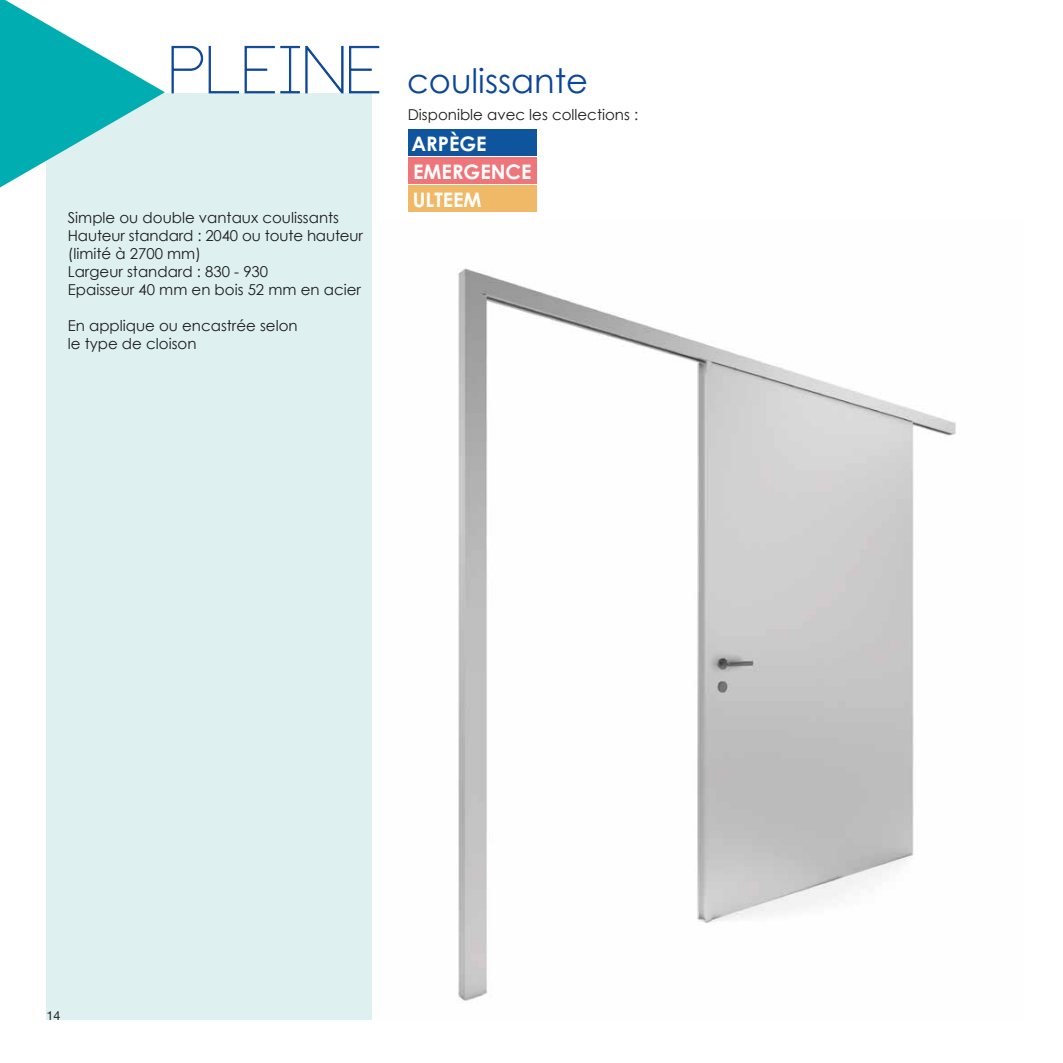
<style>
.page{position:relative;width:1063px;height:1063px;background:#fff}
.page>*{position:absolute;margin:0;border:0;box-sizing:border-box;transform-origin:0 0}
.t1{font:33.75px "Century Gothic";color:#0b4697}
.t2{font:700 20px/28.2px "Century Gothic";color:#fff}
.t3{font:15px/18px "Century Gothic";color:#1d1d1b}
.t4{font:12.5px "Helvetica Neue";color:#1d1d1b}
</style>
<div class="page">
<img style="left:458px;top:268px;width:498px;height:733px">
<div style="left:46px;top:93px;width:326px;height:927px;background:#dff0f1"></div>
<svg style="left:171px;top:46px;width:208px;height:48px"></svg>
<svg style="left:0;top:0;width:165px;height:187px"></svg>
<div style="left:408px;top:129px;width:129px;height:26px;background:#0f559e"></div>
<div style="left:408px;top:157px;width:129px;height:27px;background:#ee767a"></div>
<div style="left:408px;top:185px;width:129px;height:27px;background:#efb967"></div>
<p class="t3" style="left:68px;top:208px;width:297px">Simple ou double vantaux coulissants<br>Hauteur standard : 2040 ou toute hauteur (limité à 2700 mm)<br>Largeur standard : 830 - 930<br>Epaisseur 40 mm en bois 52 mm en acier</p>
<p class="t3" style="left:68px;top:316px;width:231px">En applique ou encastrée selon le type de cloison</p>
<h1 class="t1" style="left:407px;top:57px;width:183px">coulissante</h1>
<p class="t3" style="left:408px;top:105px;width:232px">Disponible avec les collections :</p>
<h2 class="t2" style="left:411px;top:128px;width:122px">ARPÈGE<br>EMERGENCE<br>ULTEEM</h2>
<p class="t4" style="left:47px;top:1006px;width:15px">14</p>
</div>
